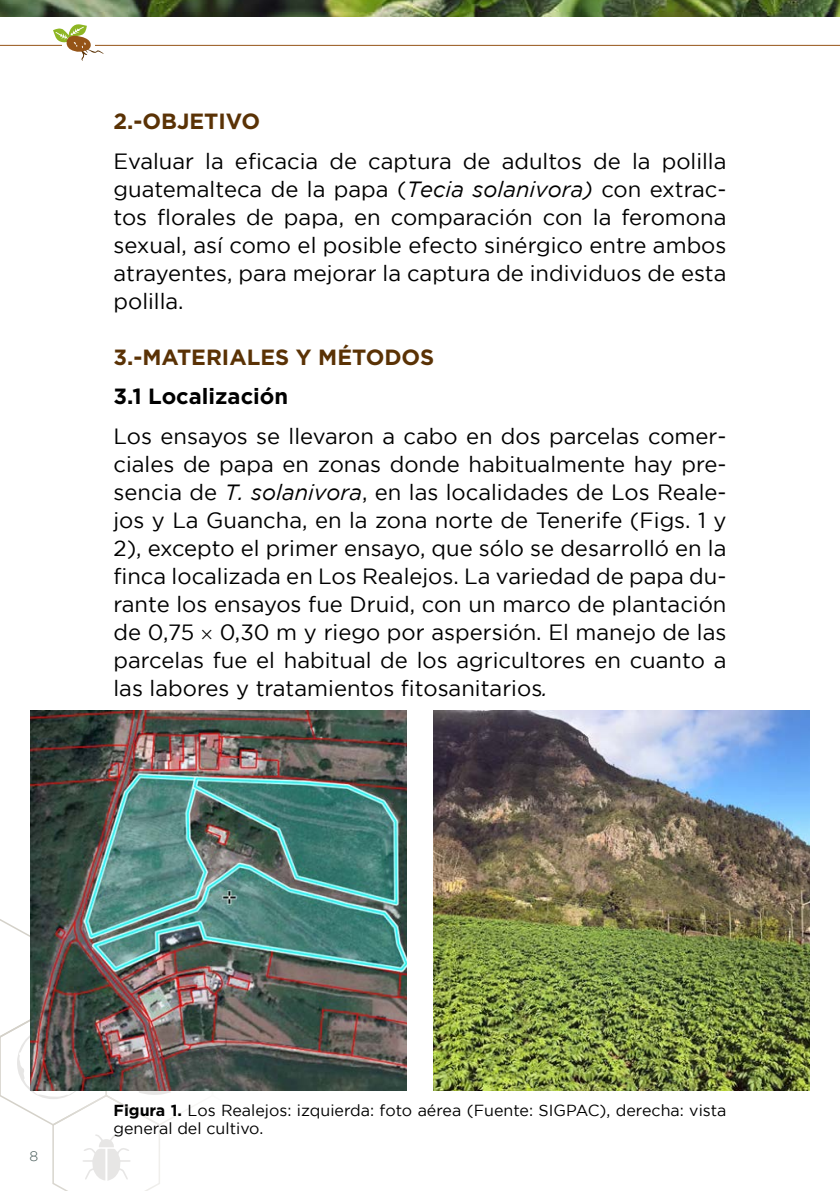
<style>
.page{position:relative;width:840px;height:1191px;background:#fff}
.page>*{position:absolute;margin:0;border:0;box-sizing:border-box;transform-origin:0 0}
.t1{font:22px/28px "Gotham";color:#000;text-align:justify}
.t2{font:700 22px "Gotham";color:#5a3205}
.t3{font:700 22px "Gotham";color:#000}
.t4{font:16px/18px "Gotham";color:#000}
.t5{font:300 14px "Gotham";color:#445855}
.s1{font-style:italic}
.s2{font-weight:700}
</style>
<div class="page">
<hr style="left:0;top:45px;width:839px;height:1px;background:#955417">
<img style="left:0;top:0;width:839px;height:16px">
<svg style="left:0;top:918px;width:320px;height:273px"></svg>
<svg style="left:53px;top:24px;width:51px;height:37px"></svg>
<img style="left:31px;top:711px;width:375px;height:379px">
<img style="left:433px;top:711px;width:375px;height:379px">
<p class="t2" style="left:113px;top:109px;width:148px">2.-OBJETIVO</p>
<p class="t1" style="left:113px;top:147px;width:614px">Evaluar la eficacia de captura de adultos de la polilla guatemalteca de la papa (<span class="s1">Tecia solanivora)</span> con extrac&shy;tos florales de papa, en comparación con la feromona sexual, así como el posible efecto sinérgico entre ambos atrayentes, para mejorar la captura de individuos de esta polilla.</p>
<p class="t2" style="left:113px;top:344px;width:322px">3.-MATERIALES Y MÉTODOS</p>
<p class="t3" style="left:113px;top:384px;width:176px">3.1 Localización</p>
<p class="t1" style="left:113px;top:421px;width:614px">Los ensayos se llevaron a cabo en dos parcelas comer&shy;ciales de papa en zonas donde habitualmente hay pre&shy;sencia de <span class="s1">T. solanivora</span>, en las localidades de Los Reale&shy;jos y La Guancha, en la zona norte de Tenerife (Figs. 1 y 2), excepto el primer ensayo, que sólo se desarrolló en la finca localizada en Los Realejos. La variedad de papa du&shy;rante los ensayos fue Druid, con un marco de plantación de 0,75 0,30 m y riego por aspersión. El manejo de las parcelas fue el habitual de los agricultores en cuanto a las labores y tratamientos fitosanitarios<span class="s1">.</span></p>
<p class="t5" style="left:30px;top:1148px;width:10px">8</p>
<p class="t4" style="left:113px;top:1101px;width:614px"><span class="s2">Figura 1.</span> Los Realejos: izquierda: foto aérea (Fuente: SIGPAC), derecha: vista general del cultivo.</p>
</div>
